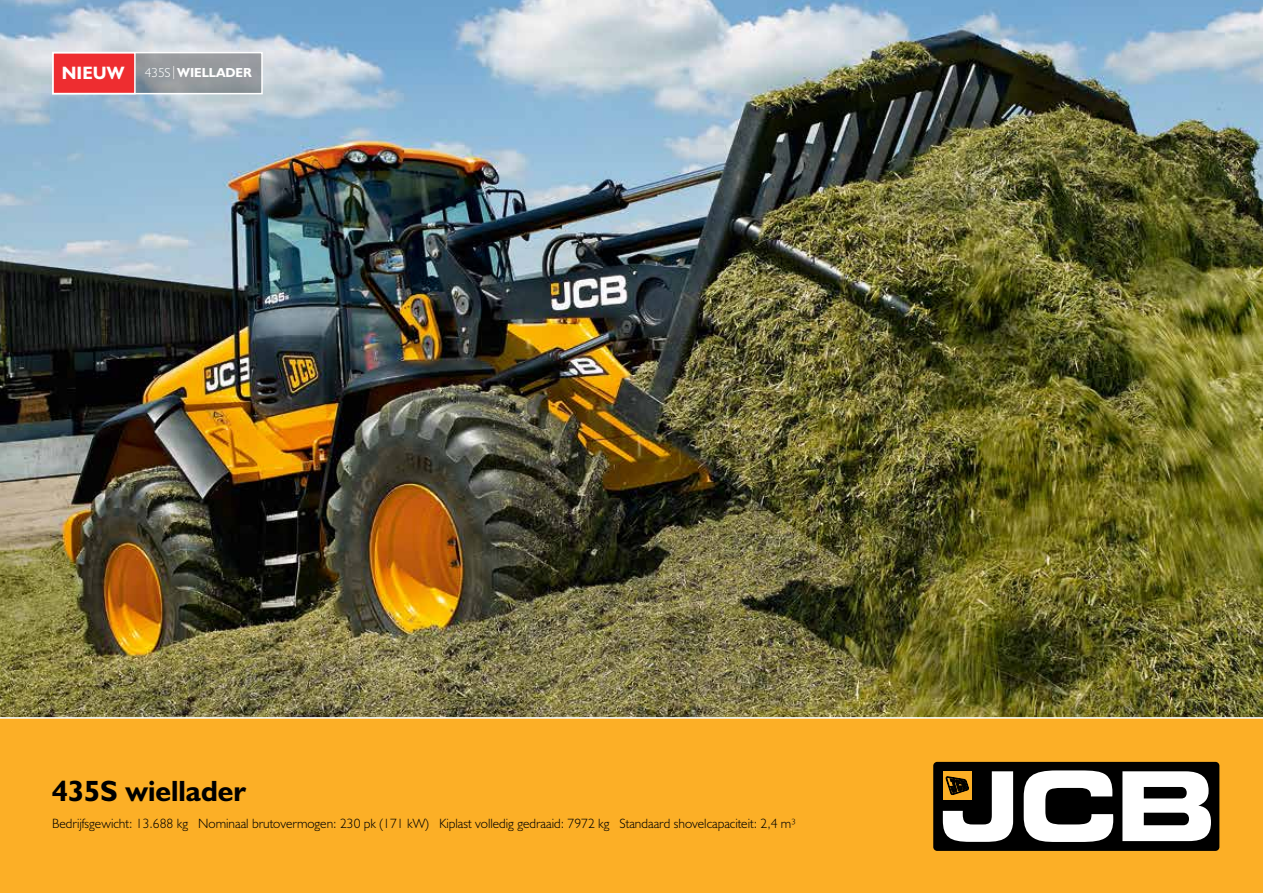
<style>
.page{position:relative;width:1263px;height:893px;background:#fff}
.page>*{position:absolute;margin:0;border:0;box-sizing:border-box;transform-origin:0 0}
.t1{font:29.4px "JCB Bold";color:#000}
.t2{font:13.5px "JCB Light";color:#000}
.t3{font:700 13.2px "JCB Euro";color:#fff}
.s1{font-family:"JCB Bold";font-weight:400;font-size:18px}
.s2{font-weight:300}
</style>
<div class="page">
<img style="left:0;top:0;width:1263px;height:717px">
<svg style="left:136px;top:55px;width:124px;height:36px;background:#94989d"></svg>
<div style="left:53px;top:53px;width:82px;height:41px;background:#ee2d30"></div>
<div style="left:52px;top:52px;width:84px;height:42px;border:2px solid #fff"></div>
<div style="left:52px;top:52px;width:211px;height:42px;border:2px solid #fff"></div>
<div style="left:0;top:719px;width:1263px;height:174px;background:#fcaf26"></div>
<div style="left:933px;top:762px;width:286px;height:89px;background:#000;border-radius:4px"></div>
<svg style="left:1024px;top:770px;width:89px;height:72px"></svg>
<svg style="left:1122px;top:771px;width:89px;height:70px"></svg>
<svg style="left:943px;top:771px;width:70px;height:71px"></svg>
<p class="t3" style="left:62px;top:65px;width:191px"><span class="s1">NIEUW</span> <span class="s2">435S|</span>WIELLADER</p>
<h1 class="t1" style="left:52px;top:773px;width:196px">435S wiellader</h1>
<p class="t2" style="left:52px;top:815px;width:745px">Bedrijfsgewicht: 13.688 kg Nominaal brutovermogen: 230 pk (171 kW) Kiplast volledig gedraaid: 7972 kg Standaard shovelcapaciteit: 2,4 m³</p>
</div>
